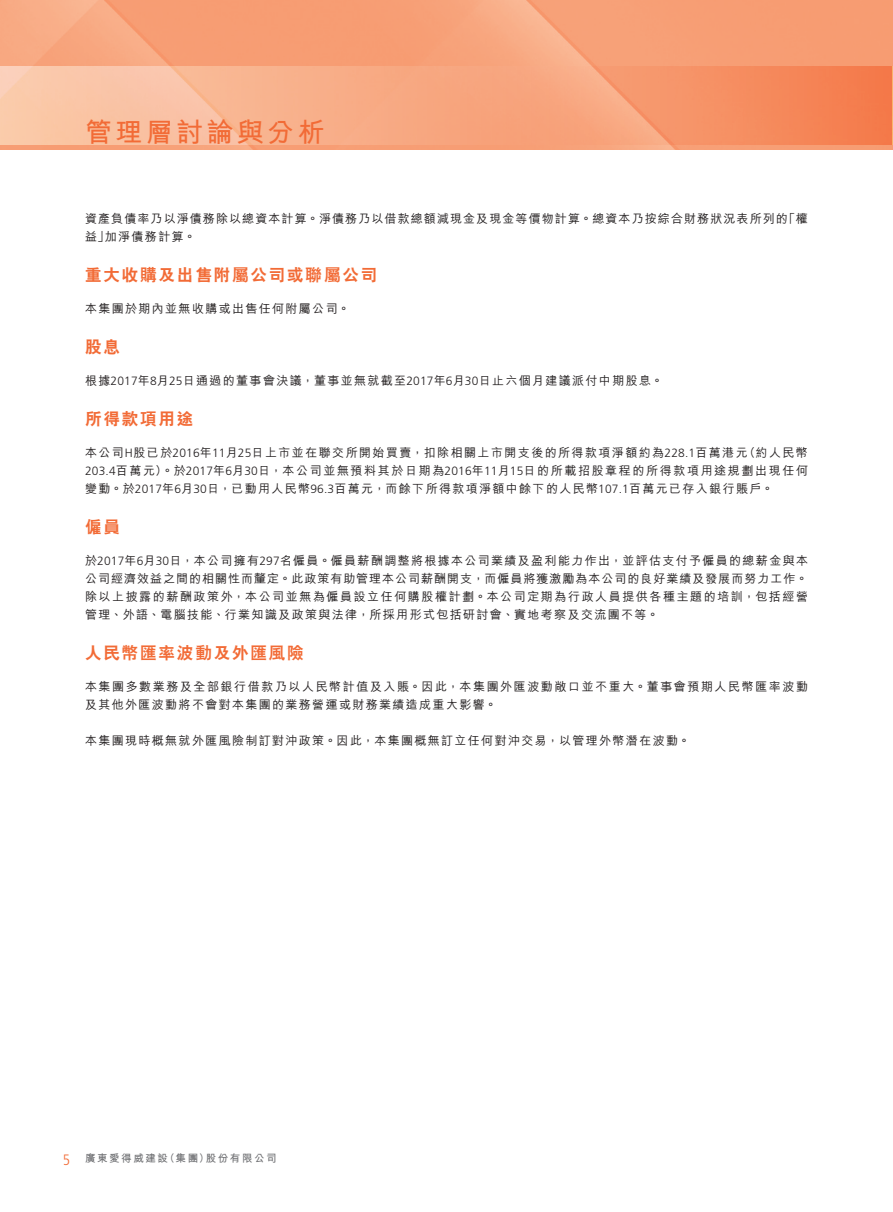
<style>
.page{position:relative;width:893px;height:1212px;background:#fff}
.page>*{position:absolute;margin:0;border:0;box-sizing:border-box;transform-origin:0 0}
.t1{font:700 27px "M Hei HK";letter-spacing:.125em;color:#f26b36}
._03_H1{font:800 16.5px "C Hei 2 HK";letter-spacing:.115em;color:#f26b36}
.t2{font:300 condensed 15px "Frutiger LT Std";color:#f26b36}
._01_Body_Text{font:500 12px/18px "M Hei HK";letter-spacing:.115em;color:#231f20}
._01_Body_Text-2{font:500 12px/18px "M Hei HK";letter-spacing:.09em;color:#231f20}
.t3{font:700 10.5px "M Hei HK";letter-spacing:.15em;color:#6c6d70}
.s1{font-family:"Frutiger LT Std";font-weight:300}
</style>
<div class="page">
<img style="left:0;top:0;width:893px;height:149px">
<svg style="left:0;top:66px;width:892px;height:78px"></svg>
<hr style="left:892px;top:66px;width:1px;height:78px;background:#f9b26b">
<h1 class="t1" style="left:85px;top:112px;width:241px">管理層討論與分析</h1>
<p class="_01_Body_Text-2" style="left:105px;top:209px;width:684px;text-indent:-20px">資產負債率乃以淨債務除以總資本計算。淨債務乃以借款總額減現金及現金等價物計算。總資本乃按綜合財務狀況表所列的加淨債務計算。</p>
<p class="_01_Body_Text" style="left:783px;top:209px;width:26px">「權</p>
<p class="_01_Body_Text" style="left:85px;top:227px;width:26px">益」</p>
<p class="_03_H1" style="left:85px;top:264px;width:294px">重大收購及出售附屬公司或聯屬公司</p>
<p class="_01_Body_Text" style="left:85px;top:299px;width:266px">本集團於期內並無收購或出售任何附屬公司。</p>
<p class="_03_H1" style="left:85px;top:336px;width:36px">股息</p>
<p class="_01_Body_Text" style="left:85px;top:371px;width:580px">根據<span class="s1">2017</span>年月<span class="s1">8 25</span>日通過的董事會決議，董事並無就截至<span class="s1">2017</span>年月<span class="s1">6 30</span>日止六個月建議派付中期股息。</p>
<p class="_03_H1" style="left:85px;top:408px;width:110px">所得款項用途</p>
<p class="_01_Body_Text" style="left:85px;top:443px;width:724px">本公司<span class="s1">H</span>股已於<span class="s1">2016</span>年<span class="s1">11</span>月<span class="s1">25</span>日上市並在聯交所開始買賣，扣除相關上市開支後的所得款項淨額約為<span class="s1">228.1</span>百萬港元<br><span class="s1">203.4</span>百萬元）。於<span class="s1">2017</span>年月<span class="s1">6 30</span>日，本公司並無預料其於日期為<span class="s1">2016</span>年<span class="s1">11</span>月<span class="s1">15</span>日的所載招股章程的所得款項用途規劃出現任何變動。於<span class="s1">2017</span>年月<span class="s1">6 30</span>日，已動用人民幣<span class="s1">96.3</span>百萬元，而餘下所得款項淨額中餘下的人民幣<span class="s1">107.1</span>百萬元已存入銀行賬戶。</p>
<p class="_03_H1" style="left:85px;top:516px;width:36px">僱員</p>
<p class="_01_Body_Text" style="left:85px;top:551px;width:724px;text-align:justify">於<span class="s1">2017</span>年月<span class="s1">6 30</span>日，本公司擁有<span class="s1">297</span>名僱員。僱員薪酬調整將根據本公司業績及盈利能力作出，並評估支付予僱員的總薪金與本公司經濟效益之間的相關性而釐定。此政策有助管理本公司薪酬開支，而僱員將獲激勵為本公司的良好業績及發展而努力工作。除以上披露的薪酬政策外，本公司並無為僱員設立任何購股權計劃。本公司定期為行政人員提供各種主題的培訓，包括經營管理、外語、電腦技能、行業知識及政策與法律，所採用形式包括研討會、實地考察及交流團不等。</p>
<p class="_03_H1" style="left:85px;top:642px;width:220px">人民幣匯率波動及外匯風險</p>
<p class="_01_Body_Text" style="left:85px;top:677px;width:724px">本集團多數業務及全部銀行借款乃以人民幣計值及入賬。因此，本集團外匯波動敞口並不重大。董事會預期人民幣匯率波動及其他外匯波動將不會對本集團的業務營運或財務業績造成重大影響。</p>
<p class="_01_Body_Text" style="left:85px;top:731px;width:607px">本集團現時概無就外匯風險制訂對沖政策。因此，本集團概無訂立任何對沖交易，以管理外幣潛在波動。</p>
<p class="_01_Body_Text" style="left:743px;top:443px;width:66px">（約人民幣</p>
<p class="t2" style="left:63px;top:1151px;width:9px">5</p>
<p class="t3" style="left:85px;top:1151px;width:84px">廣東愛得威建設</p>
<p class="t3" style="left:165px;top:1151px;width:46px">（集團）</p>
<p class="t3" style="left:206px;top:1151px;width:72px">股份有限公司</p>
</div>
